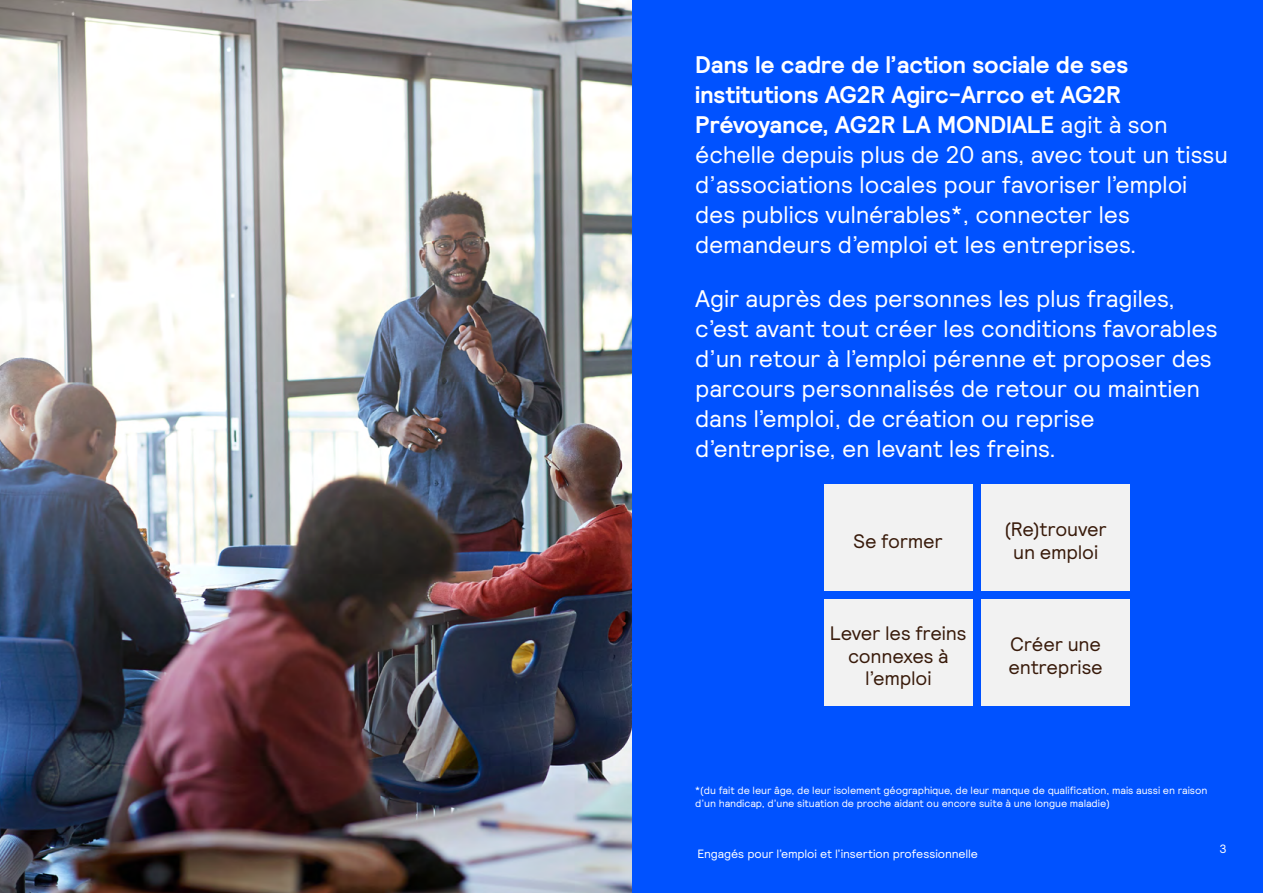
<style>
.page{position:relative;width:1263px;height:893px;background:#fff}
.page>*{position:absolute;margin:0;border:0;box-sizing:border-box;transform-origin:0 0}
.t1{font:24px/30px "Relative";letter-spacing:-.01em;color:#fff}
.t2{font:19.5px/22.5px "Relative";letter-spacing:-.01em;color:#381a0a;text-align:center}
.t3{font:12px "Relative";letter-spacing:-.01em;color:#fff}
.t4{font:10.5px/13.5px "Relative";letter-spacing:-.01em;color:#fff}
.s1{font-weight:700}
</style>
<div class="page">
<div style="left:631px;top:0;width:632px;height:893px;background:#0052ff"></div>
<div style="left:824px;top:485px;width:149px;height:106px;background:#f2f2f2"></div>
<div style="left:824px;top:600px;width:149px;height:106px;background:#f2f2f2"></div>
<div style="left:981px;top:485px;width:149px;height:106px;background:#f2f2f2"></div>
<div style="left:981px;top:600px;width:149px;height:106px;background:#f2f2f2"></div>
<img style="left:0;top:0;width:632px;height:893px">
<p class="t1" style="left:695px;top:49px;width:534px"><span class="s1">Dans le cadre de l’action sociale de ses institutions AG2R Agirc-Arrco et AG2R Prévoyance, AG2R LA MONDIALE</span> agit à son échelle depuis plus de 20 ans, avec tout un tissu d’associations locales pour favoriser l’emploi des publics vulnérables*, connecter les demandeurs d’emploi et les entreprises.</p>
<p class="t1" style="left:695px;top:283px;width:524px">Agir auprès des personnes les plus fragiles, c’est avant tout créer les conditions favorables d’un retour à l’emploi pérenne et proposer des parcours personnalisés de retour ou maintien dans l’emploi, de création ou reprise d’entreprise, en levant les freins.</p>
<p class="t2" style="left:854px;top:529px;width:91px">Se former</p>
<p class="t2" style="left:830px;top:621px;width:138px">Lever les freins connexes à l’emploi</p>
<p class="t2" style="left:1004px;top:518px;width:104px">(Re)trouver un emploi</p>
<p class="t2" style="left:1008px;top:632px;width:96px;text-align:left">Créer une entreprise</p>
<p class="t4" style="left:695px;top:783px;width:514px">*(du fait de leur âge, de leur isolement géographique, de leur manque de qualification, mais aussi en raison d’un handicap, d’une situation de proche aidant ou encore suite à une longue maladie)</p>
<p class="t3" style="left:697px;top:846px;width:282px">Engagés pour l’emploi et l’insertion professionnelle</p>
<p class="t3" style="left:1219px;top:841px;width:9px">3</p>
</div>
